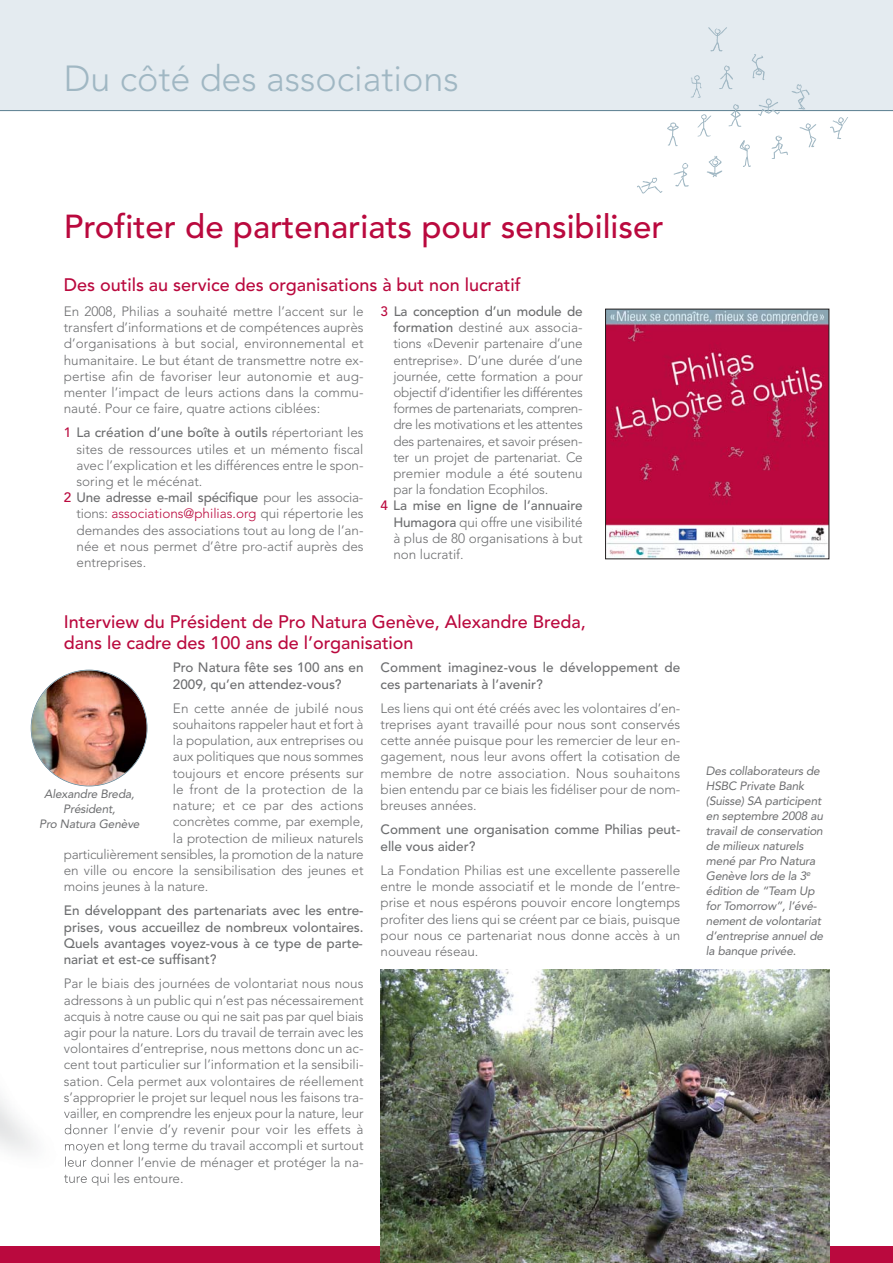
<style>
.page{position:relative;width:893px;height:1263px;background:#fff}
.page>*{position:absolute;margin:0;border:0;box-sizing:border-box;transform-origin:0 0}
.t1{font:300 36px "Avenir";color:#a0b7c3}
.t2{font:500 33px "Avenir";color:#ba093e}
.t3{font:500 18px/21px "Avenir";color:#ba093e}
.t4{font:300 13.5px/16.2px "Avenir";letter-spacing:-.01em;color:#6d6e70;text-align:justify}
.t5{font:500 13.5px/16.2px "Avenir";color:#6d6e70}
.t6{font:300 13.5px "Avenir";letter-spacing:.01em;color:#6d6e70}
.t7{font:300 13.5px "Avenir";color:#ba093e}
.t8{font:12px/15px "Avenir";color:#6d6e70}
.s1{color:#ba093e}
.s2{font-weight:300}
.s3{color:#6d6e70}
.s4{font-weight:500}
</style>
<div class="page">
<div style="left:0;top:0;width:893px;height:111px;background:#e4ebf0"></div>
<hr style="left:0;top:110px;width:893px;height:1px;background:#638595">
<div style="left:0;top:1246px;width:893px;height:17px;background:#ba093e"></div>
<svg style="left:719px;top:65px;width:14px;height:24px"></svg>
<svg style="left:771px;top:136px;width:17px;height:23px"></svg>
<svg style="left:708px;top:27px;width:19px;height:25px"></svg>
<svg style="left:707px;top:156px;width:15px;height:21px"></svg>
<svg style="left:697px;top:114px;width:14px;height:23px"></svg>
<svg style="left:691px;top:75px;width:11px;height:23px"></svg>
<svg style="left:674px;top:163px;width:15px;height:24px"></svg>
<svg style="left:758px;top:98px;width:22px;height:18px"></svg>
<svg style="left:830px;top:117px;width:18px;height:22px"></svg>
<svg style="left:791px;top:84px;width:19px;height:26px"></svg>
<svg style="left:728px;top:104px;width:13px;height:23px"></svg>
<svg style="left:752px;top:54px;width:13px;height:26px"></svg>
<svg style="left:667px;top:122px;width:12px;height:24px"></svg>
<svg style="left:637px;top:178px;width:25px;height:16px"></svg>
<svg style="left:799px;top:123px;width:17px;height:24px"></svg>
<svg style="left:740px;top:140px;width:11px;height:27px"></svg>
<img style="left:31px;top:670px;width:116px;height:115px;border-radius:50%">
<div style="left:31px;top:670px;width:116px;height:116px;border:2px solid #638595;border-radius:50%"></div>
<img style="left:607px;top:311px;width:220px;height:246px">
<div style="left:605px;top:309px;width:224px;height:250px;border:1px solid #231f20"></div>
<svg style="left:64px;top:1111px;width:8px;height:7px"></svg>
<img style="left:65px;top:1124px;width:15px;height:11px">
<img style="left:65px;top:1144px;width:24px;height:9px">
<img style="left:65px;top:1156px;width:33px;height:11px">
<img style="left:64px;top:1174px;width:45px;height:12px">
<img style="left:381px;top:969px;width:448px;height:294px">
<h1 class="t1" style="left:64px;top:64px;width:396px">Du côté des associations</h1>
<h2 class="t2" style="left:64px;top:213px;width:601px">Profiter de partenariats pour sensibiliser</h2>
<h3 class="t3" style="left:64px;top:276px;width:459px">Des outils au service des organisations à but non lucratif</h3>
<p class="t4" style="left:64px;top:304px;width:301px">En 2008, Philias a souhaité mettre l’accent sur le transfert d’informations et de compétences auprès d’organisations à but social, environnemental et humanitaire. Le but étant de transmettre notre ex&shy;pertise afin de favoriser leur autonomie et aug&shy;menter l’impact de leurs actions dans la commu&shy;nauté. Pour ce faire, quatre actions ciblées:</p>
<p class="t5" style="left:64px;top:426px;width:301px"><span class="s1">1</span> La création d’une boîte à outils <span class="s2">répertoriant les</span></p>
<p class="t4" style="left:77px;top:442px;width:288px">sites de ressources utiles et un mémento fiscal</p>
<p class="t4" style="left:77px;top:458px;width:288px">avec l’explication et les différences entre le spon-</p>
<p class="t4" style="left:77px;top:474px;width:127px">soring et le mécénat.</p>
<p class="t5" style="left:64px;top:491px;width:301px"><span class="s1">2</span> Une adresse e-mail spécifique <span class="s2">pour les associa-</span></p>
<p class="t7" style="left:77px;top:508px;width:289px"><span class="s3">tions:</span> associations@philias.org <span class="s3">qui répertorie les</span></p>
<p class="t4" style="left:77px;top:523px;width:288px">demandes des associations tout au long de l’an-</p>
<p class="t4" style="left:77px;top:539px;width:289px">née et nous permet d’être pro-actif auprès des</p>
<p class="t4" style="left:77px;top:555px;width:71px">entreprises.</p>
<p class="t5" style="left:381px;top:305px;width:204px"><span class="s1">3</span> La conception d’un module de</p>
<p class="t4" style="left:393px;top:320px;width:191px"><span class="s4">formation</span> destiné aux associa-</p>
<p class="t4" style="left:393px;top:337px;width:191px">tions «Devenir partenaire d’une</p>
<p class="t4" style="left:393px;top:353px;width:191px">entreprise». D’une durée d’une</p>
<p class="t4" style="left:393px;top:369px;width:191px">journée, cette formation a pour</p>
<p class="t4" style="left:393px;top:385px;width:191px">objectif d’identifier les différentes</p>
<p class="t4" style="left:393px;top:401px;width:191px">formes de partenariats, compren-</p>
<p class="t4" style="left:393px;top:418px;width:191px">dre les motivations et les attentes</p>
<p class="t4" style="left:393px;top:434px;width:191px">des partenaires, et savoir présen-</p>
<p class="t4" style="left:393px;top:450px;width:191px">ter un projet de partenariat. Ce</p>
<p class="t4" style="left:393px;top:466px;width:191px">premier module a été soutenu</p>
<p class="t4" style="left:393px;top:482px;width:156px">par la fondation Ecophilos.</p>
<p class="t5" style="left:381px;top:499px;width:204px"><span class="s1">4</span> La mise en ligne de l’annuaire</p>
<p class="t4" style="left:393px;top:515px;width:191px"><span class="s4">Humagora</span> qui offre une visibilité</p>
<p class="t4" style="left:393px;top:531px;width:191px">à plus de 80 organisations à but</p>
<p class="t4" style="left:393px;top:547px;width:72px">non lucratif.</p>
<h3 class="t3" style="left:64px;top:613px;width:523px">Interview du Président de Pro Natura Genève, Alexandre Breda, dans le cadre des 100 ans de l’organisation</h3>
<p class="t5" style="left:173px;top:661px;width:192px">Pro Natura fête ses 100 ans en<br>2009, qu’en attendez-vous?</p>
<p class="t6" style="left:173px;top:703px;width:192px">En cette année de jubilé nous</p>
<p class="t4" style="left:173px;top:717px;width:192px">souhaitons rappeler haut et fort à</p>
<p class="t4" style="left:173px;top:734px;width:192px">la population, aux entreprises ou</p>
<p class="t4" style="left:173px;top:750px;width:192px">aux politiques que nous sommes</p>
<p class="t4" style="left:173px;top:766px;width:192px">toujours et encore présents sur</p>
<p class="t6" style="left:173px;top:784px;width:192px">le front de la protection de la</p>
<p class="t6" style="left:173px;top:800px;width:192px">nature; et ce par des actions</p>
<p class="t4" style="left:173px;top:815px;width:192px">concrètes comme, par exemple,</p>
<p class="t4" style="left:173px;top:831px;width:192px">la protection de milieux naturels</p>
<p class="t4" style="left:64px;top:847px;width:301px">particulièrement sensibles, la promotion de la nature</p>
<p class="t4" style="left:64px;top:863px;width:301px">en ville ou encore la sensibilisation des jeunes et</p>
<p class="t4" style="left:64px;top:879px;width:146px">moins jeunes à la nature.</p>
<p class="t5" style="left:64px;top:904px;width:301px;text-align:justify">En développant des partenariats avec les entre&shy;prises, vous accueillez de nombreux volontaires.<br>Quels avantages voyez-vous à ce type de parte&shy;nariat et est-ce suffisant?</p>
<p class="t4" style="left:64px;top:977px;width:301px">Par le biais des journées de volontariat nous nous adressons à un public qui n’est pas nécessairement acquis à notre cause ou qui ne sait pas par quel biais agir pour la nature. Lors du travail de terrain avec les volontaires d’entreprise, nous mettons donc un ac&shy;cent tout particulier sur l’information et la sensibili&shy;sation. Cela permet aux volontaires de réellement s’approprier le projet sur lequel nous les faisons tra&shy;vailler, en comprendre les enjeux pour la nature, leur donner l’envie d’y revenir pour voir les effets à moyen et long terme du travail accompli et surtout leur donner l’envie de ménager et protéger la na&shy;ture qui les entoure.</p>
<p class="t8" style="left:39px;top:788px;width:104px;text-align:center">Alexandre Breda,<br>Président,<br>Pro Natura Genève</p>
<p class="t5" style="left:381px;top:661px;width:301px">Comment imaginez-vous le développement de ces partenariats à l’avenir?</p>
<p class="t4" style="left:381px;top:701px;width:301px">Les liens qui ont été créés avec les volontaires d’en&shy;treprises ayant travaillé pour nous sont conservés cette année puisque pour les remercier de leur en&shy;gagement, nous leur avons offert la cotisation de membre de notre association. Nous souhaitons bien entendu par ce biais les fidéliser pour de nom&shy;breuses années.</p>
<p class="t5" style="left:381px;top:823px;width:301px">Comment une organisation comme Philias peut&shy;elle vous aider?</p>
<p class="t4" style="left:381px;top:863px;width:301px">La Fondation Philias est une excellente passerelle entre le monde associatif et le monde de l’entre&shy;prise et nous espérons pouvoir encore longtemps profiter des liens qui se créent par ce biais, puisque pour nous ce partenariat nous donne accès à un nouveau réseau.</p>
<p class="t8" style="left:706px;top:765px;width:120px">Des collaborateurs de<br>HSBC Private Bank (Suisse) SA participent en septembre 2008 au travail de conservation de milieux naturels mené par Pro Natura<br>Genève lors de la 3<sup>e </sup>édition de “Team Up for Tomorrow”, l’évé&shy;nement de volontariat d’entreprise annuel de la banque privée.</p>
</div>
